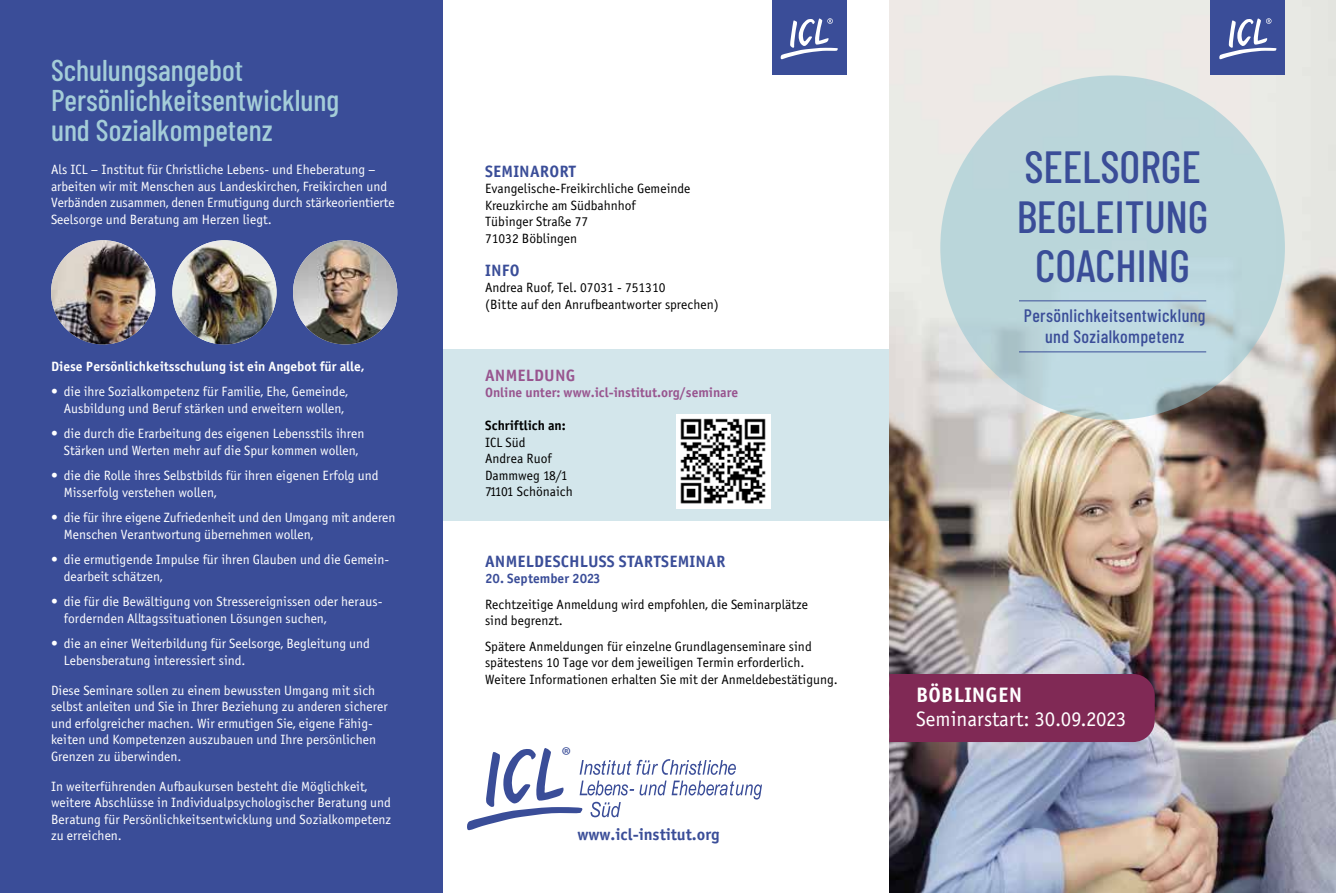
<style>
.page{position:relative;width:1336px;height:893px;background:#fff}
.page>*{position:absolute;margin:0;border:0;box-sizing:border-box;transform-origin:0 0}
.t1{font:500 45px/49.5px "Barlow Condensed";color:#3a4d98;text-align:center}
.t2{font:500 30px/30px "Barlow Condensed";color:#a4cdd8}
.t3{font:23.1px "Myriad Pro";color:#3a4d98}
.t4{font:21px "Officina Sans Book ITC";color:#fff}
.t5{font:21px "Officina Sans Bold ITC";letter-spacing:.01em;color:#fff}
.t6{font:500 18px/21px "Barlow Condensed";letter-spacing:.02em;color:#3a4d98;text-align:center}
.t7{font:16.5px "Officina Sans Bold ITC";letter-spacing:.01em;color:#3a4d98}
.t8{font:16.5px "Officina Sans Bold ITC";letter-spacing:.01em;color:#98558f}
.t9{font:13.5px/16.5px "Officina Sans Book ITC";color:#fff}
.t10{font:13.5px/16.5px "Officina Sans Book ITC";color:#000}
.t11{font:13.5px "Officina Sans Bold ITC";color:#fff}
.t12{font:13.5px "Officina Sans Bold ITC";color:#98558f}
.t13{font:13.5px "Officina Sans Bold ITC";color:#3a4d98}
.t14{font:13.5px "Officina Sans Bold ITC";color:#000}
</style>
<div class="page">
<div style="left:442px;top:350px;width:447px;height:171px;background:#d3e6eb"></div>
<div style="left:0;top:0;width:442px;height:893px;background:#3a4d98"></div>
<img style="left:889px;top:0;width:446px;height:893px">
<div style="left:1210px;top:0;width:74px;height:75px;background:#3a4d98"></div>
<div style="left:889px;top:674px;width:265px;height:68px;background:#802955"></div>
<img style="left:51px;top:240px;width:104px;height:104px;border-radius:52px">
<img style="left:172px;top:240px;width:104px;height:104px;border-radius:52px">
<img style="left:293px;top:240px;width:104px;height:104px;border-radius:52px">
<div style="left:771px;top:0;width:75px;height:75px;background:#3a4d98"></div>
<img style="left:676px;top:415px;width:94px;height:93px">
<div style="left:940px;top:75px;width:344px;height:345px;background:#bad6da;border-radius:50%"></div>
<hr style="left:1018px;top:300px;width:187px;height:1px;background:#3a4d98">
<hr style="left:1018px;top:351px;width:187px;height:1px;background:#3a4d98">
<svg style="left:1219px;top:18px;width:57px;height:42px"></svg>
<svg style="left:780px;top:18px;width:58px;height:42px"></svg>
<svg style="left:467px;top:748px;width:295px;height:83px"></svg>
<h2 class="t2" style="left:51px;top:53px;width:289px">Schulungsangebot<br>Persönlichkeitsentwicklung und Sozialkompetenz</h2>
<p class="t9" style="left:51px;top:161px;width:345px">Als ICL – Institut für Christliche Lebens- und Eheberatung – arbeiten wir mit Menschen aus Landeskirchen, Freikirchen und Verbänden zusammen, denen Ermutigung durch stärkeorientierte Seelsorge und Beratung am Herzen liegt.</p>
<p class="t11" style="left:51px;top:358px;width:315px">Diese Persönlichkeitsschulung ist ein Angebot für alle,</p>
<p class="t9" style="left:51px;top:383px;width:298px;text-align:right">• die ihre Sozialkompetenz für Familie, Ehe, Gemeinde,<br>Ausbildung und Beruf stärken und erweitern wollen,</p>
<p class="t9" style="left:51px;top:425px;width:315px;text-align:center">• die durch die Erarbeitung des eigenen Lebensstils ihren<br>Stärken und Werten mehr auf die Spur kommen wollen,</p>
<p class="t9" style="left:64px;top:467px;width:316px;text-indent:-13px">• die die Rolle ihres Selbstbilds für ihren eigenen Erfolg und<br>Misserfolg verstehen wollen,</p>
<p class="t9" style="left:64px;top:509px;width:333px;text-indent:-13px">• die für ihre eigene Zufriedenheit und den Umgang mit anderen<br>Menschen Verantwortung übernehmen wollen,</p>
<p class="t9" style="left:64px;top:551px;width:327px;text-indent:-13px">• die ermutigende Impulse für ihren Glauben und die Gemein&shy;dearbeit schätzen,</p>
<p class="t9" style="left:64px;top:593px;width:320px;text-indent:-13px">• die für die Bewältigung von Stressereignissen oder heraus&shy;fordernden Alltagssituationen Lösungen suchen,</p>
<p class="t9" style="left:64px;top:635px;width:308px;text-indent:-13px">• die an einer Weiterbildung für Seelsorge, Begleitung und<br>Lebensberatung interessiert sind.</p>
<p class="t9" style="left:51px;top:682px;width:338px">Diese Seminare sollen zu einem bewussten Umgang mit sich selbst anleiten und Sie in Ihrer Beziehung zu anderen sicherer und erfolgreicher machen. Wir ermutigen Sie, eigene Fähig&shy;keiten und Kompetenzen auszubauen und Ihre persönlichen Grenzen zu überwinden.</p>
<p class="t9" style="left:51px;top:778px;width:342px">In weiterführenden Aufbaukursen besteht die Möglichkeit, weitere Abschlüsse in Individualpsychologischer Beratung und Beratung für Persönlichkeitsentwicklung und Sozialkompetenz zu erreichen.</p>
<p class="t7" style="left:485px;top:161px;width:92px">SEMINARORT</p>
<p class="t10" style="left:485px;top:181px;width:207px">Evangelische-Freikirchliche Gemeinde<br>Kreuzkirche am Südbahnhof<br>Tübinger Straße 77<br>71032 Böblingen</p>
<p class="t7" style="left:485px;top:260px;width:36px">INFO</p>
<p class="t10" style="left:485px;top:280px;width:235px">Andrea Ruof, Tel. 07031 - 751310<br>(Bitte auf den Anrufbeantworter sprechen)</p>
<p class="t8" style="left:485px;top:365px;width:92px">ANMELDUNG</p>
<p class="t12" style="left:485px;top:384px;width:255px">Online unter: www.icl-institut.org/seminare</p>
<p class="t14" style="left:485px;top:417px;width:82px">Schriftlich an:</p>
<p class="t10" style="left:485px;top:434px;width:89px">ICL Süd<br>Andrea Ruof<br>Dammweg 18/1<br>71101 Schönaich</p>
<p class="t7" style="left:485px;top:551px;width:242px">ANMELDESCHLUSS STARTSEMINAR</p>
<p class="t13" style="left:485px;top:570px;width:117px">20. September 2023</p>
<p class="t10" style="left:485px;top:596px;width:324px">Rechtzeitige Anmeldung wird empfohlen, die Seminarplätze sind begrenzt.</p>
<p class="t10" style="left:485px;top:638px;width:354px">Spätere Anmeldungen für einzelne Grundlagenseminare sind spätestens 10 Tage vor dem jeweiligen Termin erforderlich.<br>Weitere Informationen erhalten Sie mit der Anmeldebestätigung.</p>
<h3 class="t3" style="left:561px;top:741px;width:11px">®</h3>
<p class="t7" style="left:577px;top:824px;width:143px">www.icl-institut.org</p>
<h1 class="t1" style="left:1016px;top:139px;width:193px">SEELSORGE<br>BEGLEITUNG<br>COACHING</h1>
<h3 class="t6" style="left:1023px;top:303px;width:183px">Persönlichkeitsentwicklung und Sozialkompetenz</h3>
<h3 class="t5" style="left:916px;top:682px;width:108px">BÖBLINGEN</h3>
<h3 class="t4" style="left:915px;top:707px;width:212px">Seminarstart: 30.09.2023</h3>
</div>
